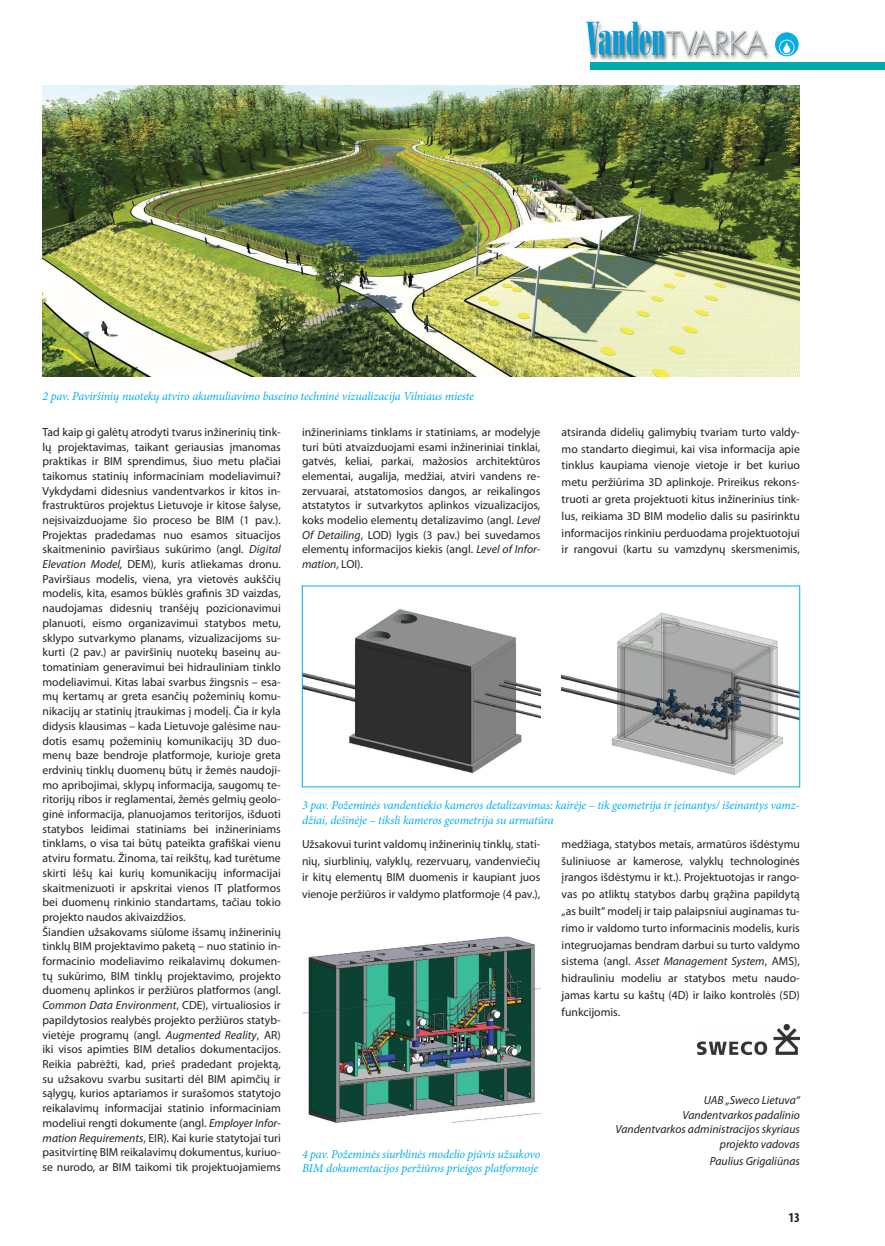
<style>
.page{position:relative;width:885px;height:1246px;background:#fff}
.page>*{position:absolute;margin:0;border:0;box-sizing:border-box;transform-origin:0 0}
.t1{font:700 condensed 13.5px "Myriad Pro";color:#231f20}
.t2{font:italic 12px/14.4px "Minion Pro";letter-spacing:-.01em;color:#00aeef}
.t3{font:11.7px/14.7px "Myriad Pro";color:#231f20;text-align:justify}
.t4{font:italic 11.7px/14.7px "Myriad Pro";color:#231f20;text-align:right}
.s1{font-style:italic}
</style>
<div class="page">
<img style="left:586px;top:21px;width:213px;height:40px">
<div style="left:590px;top:62px;width:294px;height:7px;background:#0aa"></div>
<img style="left:43px;top:85px;width:756px;height:292px">
<img style="left:304px;top:609px;width:236px;height:165px">
<img style="left:561px;top:613px;width:237px;height:162px">
<img style="left:302px;top:936px;width:238px;height:187px">
<img style="left:697px;top:1024px;width:102px;height:30px">
<p class="t2" style="left:43px;top:389px;width:433px">2 pav. Paviršinių nuotekų atviro akumuliavimo baseino techninė vizualizacija Vilniaus mieste</p>
<p class="t3" style="left:43px;top:424px;width:240px;text-align:left">Tad kaip gi galėtų atrodyti tvarus inžinerinių tink&shy;lų projektavimas, taikant geriausias įmanomas praktikas ir BIM sprendimus, šiuo metu plačiai taikomus statinių informaciniam modeliavimui?<br>Vykdydami didesnius vandentvarkos ir kitos in&shy;frastruktūros projektus Lietuvoje ir kitose šalyse, neįsivaizduojame šio proceso be BIM (1 pav.).<br>Projektas pradedamas nuo esamos situacijos skaitmeninio paviršiaus sukūrimo (angl. <span class="s1">Digital Elevation Model,</span> DEM), kuris atliekamas dronu.<br>Paviršiaus modelis, viena, yra vietovės aukščių modelis, kita, esamos būklės grafinis 3D vaizdas, naudojamas didesnių tranšėjų pozicionavimui planuoti, eismo organizavimui statybos metu, sklypo sutvarkymo planams, vizualizacijoms su&shy;kurti (2 pav.) ar paviršinių nuotekų baseinų au&shy;tomatiniam generavimui bei hidrauliniam tinklo modeliavimui. Kitas labai svarbus žingsnis – esa&shy;mų kertamų ar greta esančių požeminių komu&shy;nikacijų ar statinių įtraukimas į modelį. Čia ir kyla didysis klausimas – kada Lietuvoje galėsime nau&shy;dotis esamų požeminių komunikacijų 3D duo&shy;menų baze bendroje platformoje, kurioje greta erdvinių tinklų duomenų būtų ir žemės naudoji&shy;mo apribojimai, sklypų informacija, saugomų te&shy;ritorijų ribos ir reglamentai, žemės gelmių geolo&shy;ginė informacija, planuojamos teritorijos, išduoti statybos leidimai statiniams bei inžineriniams tinklams, o visa tai būtų pateikta grafiškai vienu atviru formatu. Žinoma, tai reikštų, kad turėtume skirti lėšų kai kurių komunikacijų informacijai skaitmenizuoti ir apskritai vienos IT platformos bei duomenų rinkinio standartams, tačiau tokio projekto naudos akivaizdžios.<br>Šiandien užsakovams siūlome išsamų inžinerinių tinklų BIM projektavimo paketą – nuo statinio in&shy;formacinio modeliavimo reikalavimų dokumen&shy;tų sukūrimo, BIM tinklų projektavimo, projekto duomenų aplinkos ir peržiūros platformos (angl.<br><span class="s1">Common Data Environment</span>, CDE), virtualiosios ir papildytosios realybės projekto peržiūros statyb&shy;vietėje programų (angl. <span class="s1">Augmented Reality</span>, AR) iki visos apimties BIM detalios dokumentacijos.<br>Reikia pabrėžti, kad, prieš pradedant projektą, su užsakovu svarbu susitarti dėl BIM apimčių ir sąlygų, kurios aptariamos ir surašomos statytojo reikalavimų informacijai statinio informaciniam modeliui rengti dokumente (angl. <span class="s1">Employer Infor&shy;mation Requirements</span>, EIR). Kai kurie statytojai turi pasitvirtinę BIM reikalavimų dokumentus, kuriuo&shy;se nurodo, ar BIM taikomi tik projektuojamiems</p>
<p class="t3" style="left:302px;top:424px;width:240px">inžineriniams tinklams ir statiniams, ar modelyje turi būti atvaizduojami esami inžineriniai tinklai, gatvės, keliai, parkai, mažosios architektūros elementai, augalija, medžiai, atviri vandens re&shy;zervuarai, atstatomosios dangos, ar reikalingos atstatytos ir sutvarkytos aplinkos vizualizacijos, koks modelio elementų detalizavimo (angl. <span class="s1">Level Of Detailing</span>, LOD) lygis (3 pav.) bei suvedamos elementų informacijos kiekis (angl. <span class="s1">Level of Infor&shy;mation</span>, LOI).</p>
<p class="t3" style="left:561px;top:423px;width:240px;line-height:16.8px">atsiranda didelių galimybių tvariam turto valdy&shy;mo standarto diegimui, kai visa informacija apie tinklus kaupiama vienoje vietoje ir bet kuriuo metu peržiūrima 3D aplinkoje. Prireikus rekons&shy;truoti ar greta projektuoti kitus inžinerinius tink&shy;lus, reikiama 3D BIM modelio dalis su pasirinktu informacijos rinkiniu perduodama projektuotojui ir rangovui (kartu su vamzdynų skersmenimis,</p>
<p class="t2" style="left:302px;top:798px;width:499px">3 pav. Požeminės vandentiekio kameros detalizavimas: kairėje – tik geometrija ir įeinantys/ išeinantys vamz&shy;džiai, dešinėje – tiksli kameros geometrija su armatūra</p>
<p class="t3" style="left:302px;top:835px;width:240px;line-height:16.8px">Užsakovui turint valdomų inžinerinių tinklų, stati&shy;nių, siurblinių, valyklų, rezervuarų, vandenviečių ir kitų elementų BIM duomenis ir kaupiant juos vienoje peržiūros ir valdymo platformoje (4 pav.),</p>
<p class="t3" style="left:561px;top:835px;width:240px;line-height:16.8px">medžiaga, statybos metais, armatūros išdėstymu šuliniuose ar kamerose, valyklų technologinės įrangos išdėstymu ir kt.). Projektuotojas ir rango&shy;vas po atliktų statybos darbų grąžina papildytą „as built“ modelį ir taip palaipsniui auginamas tu&shy;rimo ir valdomo turto informacinis modelis, kuris integruojamas bendram darbui su turto valdymo sistema (angl. <span class="s1">Asset Management System</span>, AMS), hidrauliniu modeliu ar statybos metu naudo&shy;jamas kartu su kaštų (4D) ir laiko kontrolės (5D) funkcijomis.</p>
<p class="t2" style="left:302px;top:1147px;width:240px">4 pav. Požeminės siurblinės modelio pjūvis užsakovo<br>BIM dokumentacijos peržiūros prieigos platformoje</p>
<p class="t4" style="left:615px;top:1092px;width:186px">UAB „Sweco Lietuva“<br>Vandentvarkos padalinio<br>Vandentvarkos administracijos skyriaus projekto vadovas</p>
<p class="t4" style="left:709px;top:1153px;width:92px">Paulius Grigaliūnas</p>
<p class="t1" style="left:788px;top:1209px;width:13px">13</p>
</div>
